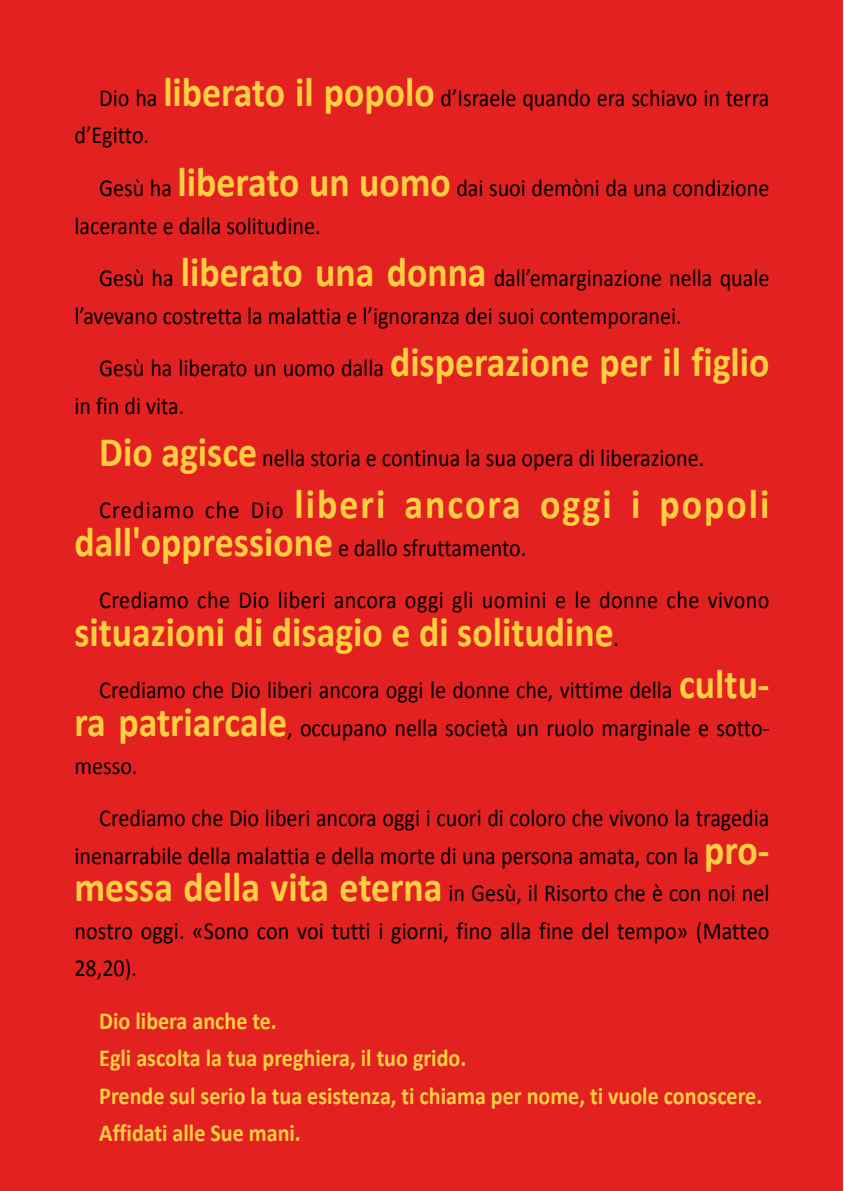
<style>
.page{position:relative;width:844px;height:1191px;background:#fff}
.page>*{position:absolute;margin:0;border:0;box-sizing:border-box;transform-origin:0 0}
.t1{font:700 42px "Calibri";letter-spacing:.055em;color:#fecf40;scale:.9 1}
.t2{font:700 42px "Calibri";color:#fecf40;scale:.9 1}
.t3{font:24.5px/37.6px "Calibri";color:#000;scale:.9 1}
.t4{font:700 24.5px/37.4px "Calibri";color:#fecf40;scale:.9 1}
.t5{font:24.5px/52.5px "Calibri";letter-spacing:.02em;color:#000;scale:.9 1}
.s1{font-weight:700;font-size:42px;color:#fecf40}
.s2{font-weight:400;font-size:24.5px;color:#000}
</style>
<div class="page">
<div style="left:0;top:1px;width:842px;height:1190px;background:#e42121"></div>
<p class="t3" style="left:74px;top:79px;width:773px;text-indent:25px">Dio ha <span class="s1">liberato il popolo</span> d’Israele quando era schiavo in terra d’Egitto.</p>
<p class="t3" style="left:74px;top:169px;width:773px;text-indent:25px">Gesù ha <span class="s1">liberato un uomo</span> dai suoi demòni da una condizione lacerante e dalla solitudine.</p>
<p class="t3" style="left:74px;top:259px;width:773px;text-indent:25px">Gesù ha <span class="s1">liberato una donna</span> dall’emarginazione nella quale l’avevano costretta la malattia e l’ignoranza dei suoi contemporanei.</p>
<p class="t3" style="left:74px;top:349px;width:773px;text-indent:25px">Gesù ha liberato un uomo dalla <span class="s1">disperazione per il figlio </span>in fin di vita.</p>
<p class="t3" style="left:99px;top:439px;width:673px"><span class="s1">Dio agisce</span> nella storia e continua la sua opera di liberazione.</p>
<h1 class="t1" style="left:99px;top:478px;width:746px"><span class="s2">Crediamo che Dio</span> liberi ancora oggi i popoli</h1>
<p class="t5" style="left:99px;top:521px;width:746px;text-indent:-25px"><span class="s1">dall'oppressione</span> e dallo sfruttamento.<br>Crediamo che Dio liberi ancora oggi gli uomini e le donne che vivono</p>
<h1 class="t2" style="left:74px;top:606px;width:606px">situazioni di disagio e di solitudine<span class="s2">.</span></h1>
<p class="t3" style="left:74px;top:671px;width:773px;text-align:justify;text-indent:25px">Crediamo che Dio liberi ancora oggi le donne che, vittime della <span class="s1">cultu&shy;ra patriarcale</span>, occupano nella società un ruolo marginale e sotto&shy;messo.</p>
<p class="t3" style="left:74px;top:799px;width:773px;text-align:justify;text-indent:25px">Crediamo che Dio liberi ancora oggi i cuori di coloro che vivono la tragedia inenarrabile della malattia e della morte di una persona amata, con la <span class="s1">pro&shy;messa della vita eterna</span> in Gesù, il Risorto che è con noi nel nostro oggi. «Sono con voi tutti i giorni, fino alla fine del tempo» (Matteo 28,20).</p>
<p class="t4" style="left:99px;top:1001px;width:738px">Dio libera anche te.<br>Egli ascolta la tua preghiera, il tuo grido.<br>Prende sul serio la tua esistenza, ti chiama per nome, ti vuole conoscere.<br>Affidati alle Sue mani.</p>
</div>
